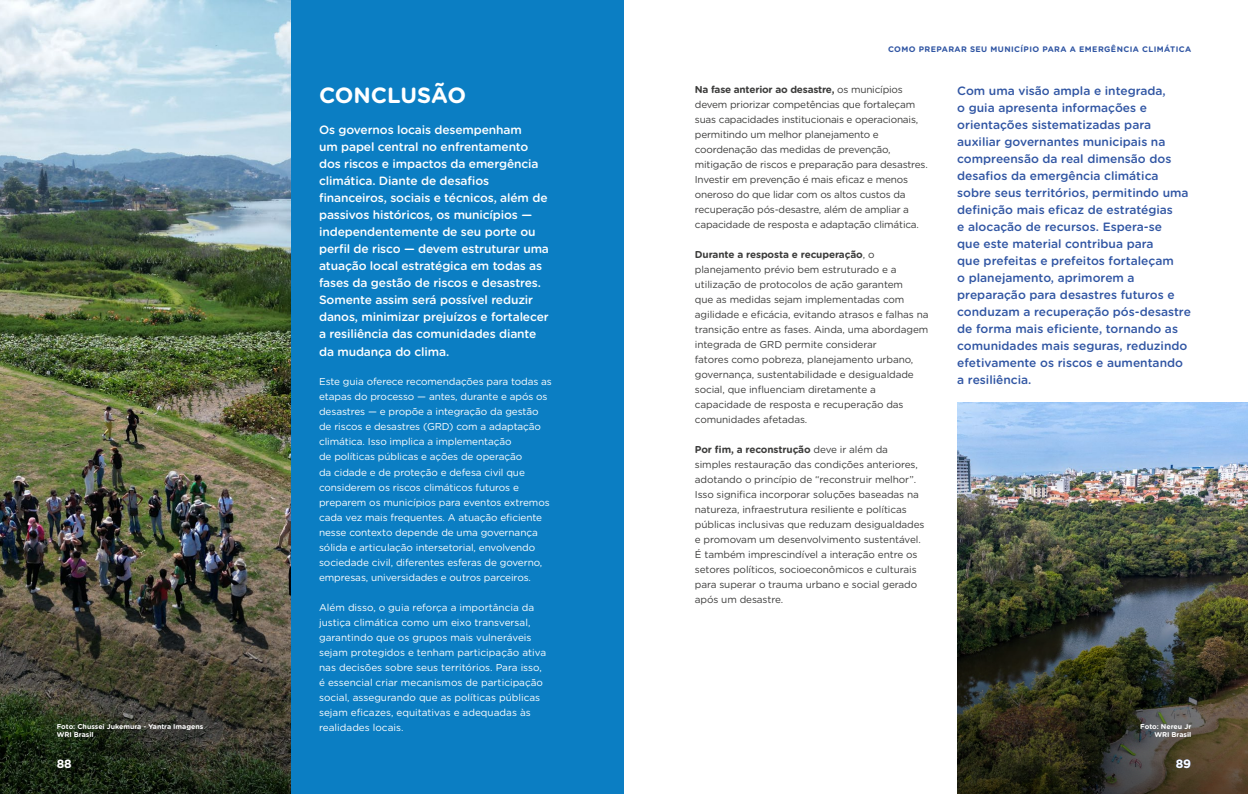
<style>
.page{position:relative;width:1248px;height:794px;background:#fff}
.page>*{position:absolute;margin:0;border:0;box-sizing:border-box;transform-origin:0 0}
.t1{font:700 22px "Gotham Rounded";color:#fff}
.t2{font:500 12px/17px "Gotham Rnd";color:#3055a3}
.t3{font:500 12px/17px "Gotham Rnd";letter-spacing:-.01em;color:#fff}
.t4{font:700 12px "Gotham Rounded";color:#fff}
.t5{font:10px/15px "Gotham Rounded";letter-spacing:-.01em;color:#3c3c3b}
.t6{font:10px/15px "Gotham Rounded";letter-spacing:-.01em;color:#fff}
.t7{font:700 8px "Gotham Rounded";letter-spacing:.05em;color:#3055a3}
.t8{font:700 7px/8.4px "Gotham Rounded";color:#fff;text-align:right}
.s1{font-weight:700}
</style>
<div class="page">
<img style="left:957px;top:403px;width:290px;height:138px">
<div style="left:291px;top:0;width:333px;height:794px;background:#0b7ec3"></div>
<img style="left:957px;top:541px;width:290px;height:253px">
<img style="left:0;top:0;width:291px;height:541px">
<img style="left:0;top:541px;width:291px;height:253px">
<p class="t7" style="left:888px;top:43px;width:305px">COMO PREPARAR SEU MUNICÍPIO PARA A EMERGÊNCIA CLIMÁTICA</p>
<h1 class="t1" style="left:319px;top:79px;width:148px">CONCLUSÃO</h1>
<p class="t3" style="left:319px;top:121px;width:231px">Os governos locais desempenham<br>um papel central no enfrentamento dos riscos e impactos da emergência climática. Diante de desafios financeiros, sociais e técnicos, além de passivos históricos, os municípios — independentemente de seu porte ou perfil de risco — devem estruturar uma atuação local estratégica em todas as fases da gestão de riscos e desastres.<br>Somente assim será possível reduzir danos, minimizar prejuízos e fortalecer a resiliência das comunidades diante da mudança do clima.</p>
<p class="t6" style="left:319px;top:374px;width:234px">Este guia oferece recomendações para todas as etapas do processo — antes, durante e após os desastres — e propõe a integração da gestão de riscos e desastres (GRD) com a adaptação climática. Isso implica a implementação<br>de políticas públicas e ações de operação<br>da cidade e de proteção e defesa civil que considerem os riscos climáticos futuros e preparem os municípios para eventos extremos cada vez mais frequentes. A atuação eficiente nesse contexto depende de uma governança sólida e articulação intersetorial, envolvendo sociedade civil, diferentes esferas de governo, empresas, universidades e outros parceiros.</p>
<p class="t6" style="left:319px;top:599px;width:228px">Além disso, o guia reforça a importância da justiça climática como um eixo transversal, garantindo que os grupos mais vulneráveis sejam protegidos e tenham participação ativa nas decisões sobre seus territórios. Para isso, é essencial criar mecanismos de participação social, assegurando que as políticas públicas sejam eficazes, equitativas e adequadas às realidades locais.</p>
<p class="t5" style="left:694px;top:82px;width:234px"><span class="s1">Na fase anterior ao desastre,</span> os municípios devem priorizar competências que fortaleçam suas capacidades institucionais e operacionais, permitindo um melhor planejamento e coordenação das medidas de prevenção, mitigação de riscos e preparação para desastres.<br>Investir em prevenção é mais eficaz e menos oneroso do que lidar com os altos custos da recuperação pós-desastre, além de ampliar a capacidade de resposta e adaptação climática.</p>
<p class="t5" style="left:694px;top:247px;width:235px"><span class="s1">Durante a resposta e recuperação</span>, o planejamento prévio bem estruturado e a utilização de protocolos de ação garantem<br>que as medidas sejam implementadas com agilidade e eficácia, evitando atrasos e falhas na transição entre as fases. Ainda, uma abordagem integrada de GRD permite considerar<br>fatores como pobreza, planejamento urbano, governança, sustentabilidade e desigualdade social, que influenciam diretamente a capacidade de resposta e recuperação das comunidades afetadas.</p>
<p class="t5" style="left:694px;top:442px;width:231px"><span class="s1">Por fim, a reconstrução</span> deve ir além da simples restauração das condições anteriores, adotando o princípio de “reconstruir melhor”.<br>Isso significa incorporar soluções baseadas na natureza, infraestrutura resiliente e políticas públicas inclusivas que reduzam desigualdades e promovam um desenvolvimento sustentável.<br>É também imprescindível a interação entre os setores políticos, socioeconômicos e culturais para superar o trauma urbano e social gerado após um desastre.</p>
<p class="t2" style="left:957px;top:81px;width:235px">Com uma visão ampla e integrada,<br>o guia apresenta informações e orientações sistematizadas para auxiliar governantes municipais na compreensão da real dimensão dos desafios da emergência climática sobre seus territórios, permitindo uma definição mais eficaz de estratégias<br>e alocação de recursos. Espera-se<br>que este material contribua para<br>que prefeitas e prefeitos fortaleçam<br>o planejamento, aprimorem a preparação para desastres futuros e conduzam a recuperação pós-desastre de forma mais eficiente, tornando as comunidades mais seguras, reduzindo efetivamente os riscos e aumentando a resiliência.</p>
<p class="t8" style="left:57px;top:722px;width:148px;text-align:left">Foto: Chussei Jukemura - Yantra Imagens<br>WRI Brasil</p>
<p class="t4" style="left:57px;top:754px;width:17px">88</p>
<p class="t4" style="left:1175px;top:754px;width:17px">89</p>
<p class="t8" style="left:1140px;top:722px;width:53px">Foto: Nereu Jr<br>WRI Brasil</p>
</div>
